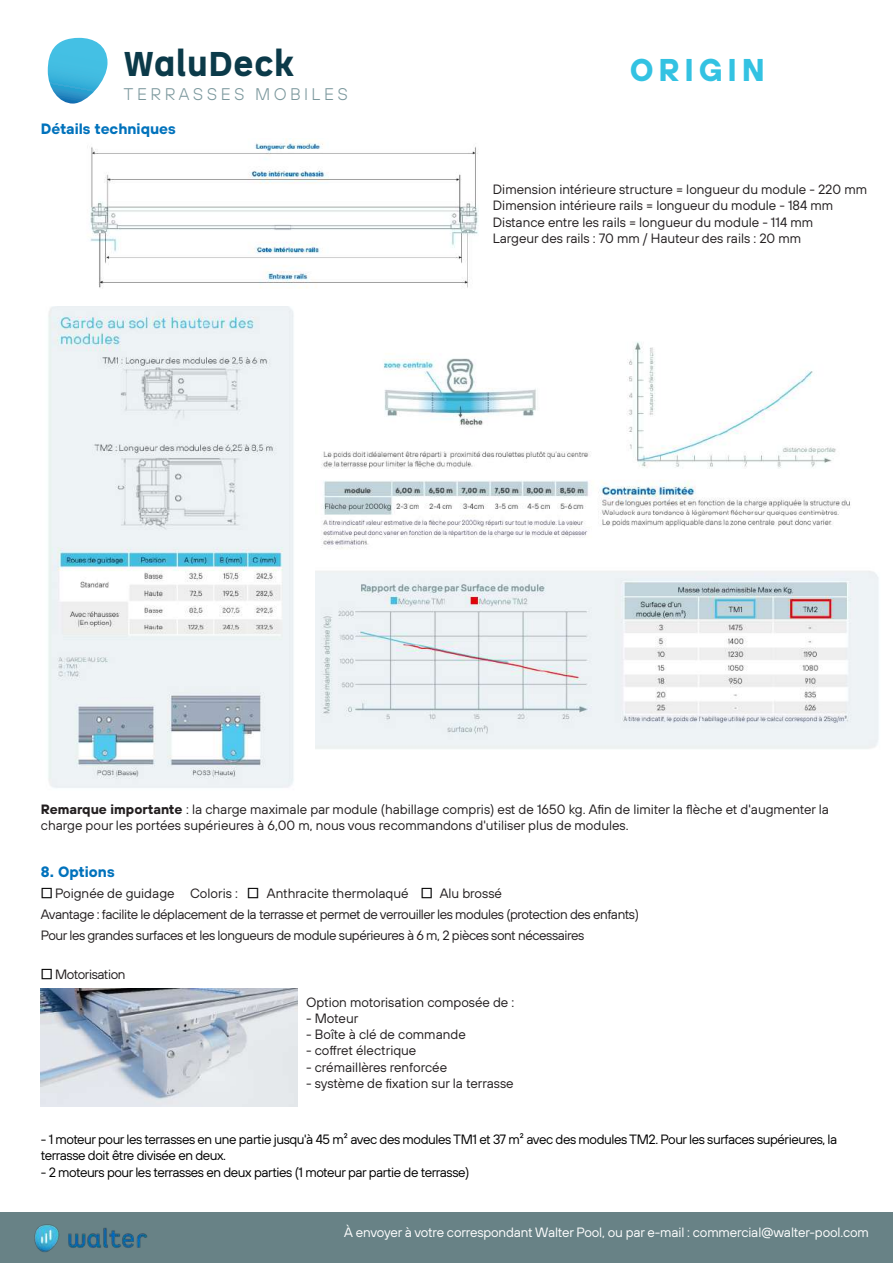
<style>
.page{position:relative;width:893px;height:1263px;background:#fff}
.page>*{position:absolute;margin:0;border:0;box-sizing:border-box;transform-origin:0 0}
.t1{font:900 33.75px "Spock Pro";color:#0b3a49}
.t2{font:700 31.5px "TT Hoves";letter-spacing:.15em;color:#33c2e2}
.t3{font:300 16.8px "TT Hoves";letter-spacing:.2em;color:#7a979c}
.t4{font:700 15px "TT Hoves";color:#0072bc}
.t5{font:13.5px/16.5px "TT Hoves";color:#231f20}
.t6{font:13.5px/21px "TT Hoves";letter-spacing:-.03em;color:#231f20}
.t7{font:13.5px/16.5px "TT Hoves";letter-spacing:-.03em;color:#000}
.t8{font:13.5px "TT Hoves";letter-spacing:-.01em;color:#fff}
.s1{font-weight:700}
.s2{font-family:"AIGDT";color:#000}
</style>
<div class="page">
<div style="left:0;top:1212px;width:893px;height:51px;background:#688286"></div>
<img style="left:34px;top:1224px;width:114px;height:28px">
<svg style="left:48px;top:38px;width:60px;height:66px"></svg>
<img style="left:41px;top:989px;width:257px;height:118px">
<img style="left:90px;top:138px;width:389px;height:150px">
<img style="left:48px;top:306px;width:246px;height:482px">
<img style="left:315px;top:342px;width:564px;height:407px">
<h1 class="t1" style="left:124px;top:42px;width:172px">WaluDeck</h1>
<p class="t3" style="left:124px;top:83px;width:226px">TERRASSES MOBILES</p>
<p class="t4" style="left:41px;top:119px;width:136px">Détails techniques</p>
<h2 class="t2" style="left:630px;top:49px;width:136px">ORIGIN</h2>
<p class="t5" style="left:493px;top:181px;width:376px">Dimension intérieure structure = longueur du module - 220 mm Dimension intérieure rails = longueur du module - 184 mm Distance entre les rails = longueur du module - 114 mm<br>Largeur des rails : 70 mm / Hauteur des rails : 20 mm</p>
<p class="t5" style="left:41px;top:801px;width:790px"><span class="s1">Remarque importante</span> : la charge maximale par module (habillage compris) est de 1650 kg. Afin de limiter la flèche et d'augmenter la charge pour les portées supérieures à 6,00 m, nous vous recommandons d'utiliser plus de modules.</p>
<p class="t4" style="left:41px;top:861px;width:75px">8. Options</p>
<p class="t6" style="left:41px;top:882px;width:600px"><span class="s2">O</span> Poignée de guidage Coloris : <span class="s2">O</span> Anthracite thermolaqué <span class="s2">O</span> Alu brossé<br>Avantage : facilite le déplacement de la terrasse et permet de verrouiller les modules (protection des enfants)<br>Pour les grandes surfaces et les longueurs de module supérieures à 6 m, 2 pièces sont nécessaires</p>
<p class="t6" style="left:41px;top:963px;width:86px"><span class="s2">O</span> Motorisation</p>
<p class="t5" style="left:306px;top:994px;width:210px">Option motorisation composée de :</p>
<p class="t5" style="left:306px;top:1010px;width:54px">- Moteur</p>
<p class="t5" style="left:306px;top:1026px;width:161px">- Boîte à clé de commande</p>
<p class="t5" style="left:306px;top:1042px;width:112px">- coffret électrique</p>
<p class="t5" style="left:306px;top:1058px;width:142px">- crémaillères renforcée</p>
<p class="t5" style="left:306px;top:1075px;width:209px">- système de fixation sur la terrasse</p>
<p class="t7" style="left:41px;top:1131px;width:798px">- 1 moteur pour les terrasses en une partie jusqu'à 45 m² avec des modules TM1 et 37 m² avec des modules TM2. Pour les surfaces supérieures, la terrasse doit être divisée en deux.</p>
<p class="t7" style="left:41px;top:1164px;width:430px">- 2 moteurs pour les terrasses en deux parties (1 moteur par partie de terrasse)</p>
<p class="t8" style="left:344px;top:1223px;width:526px">À envoyer à votre correspondant Walter Pool, ou par e-mail : commercial@walter-pool.com</p>
</div>
